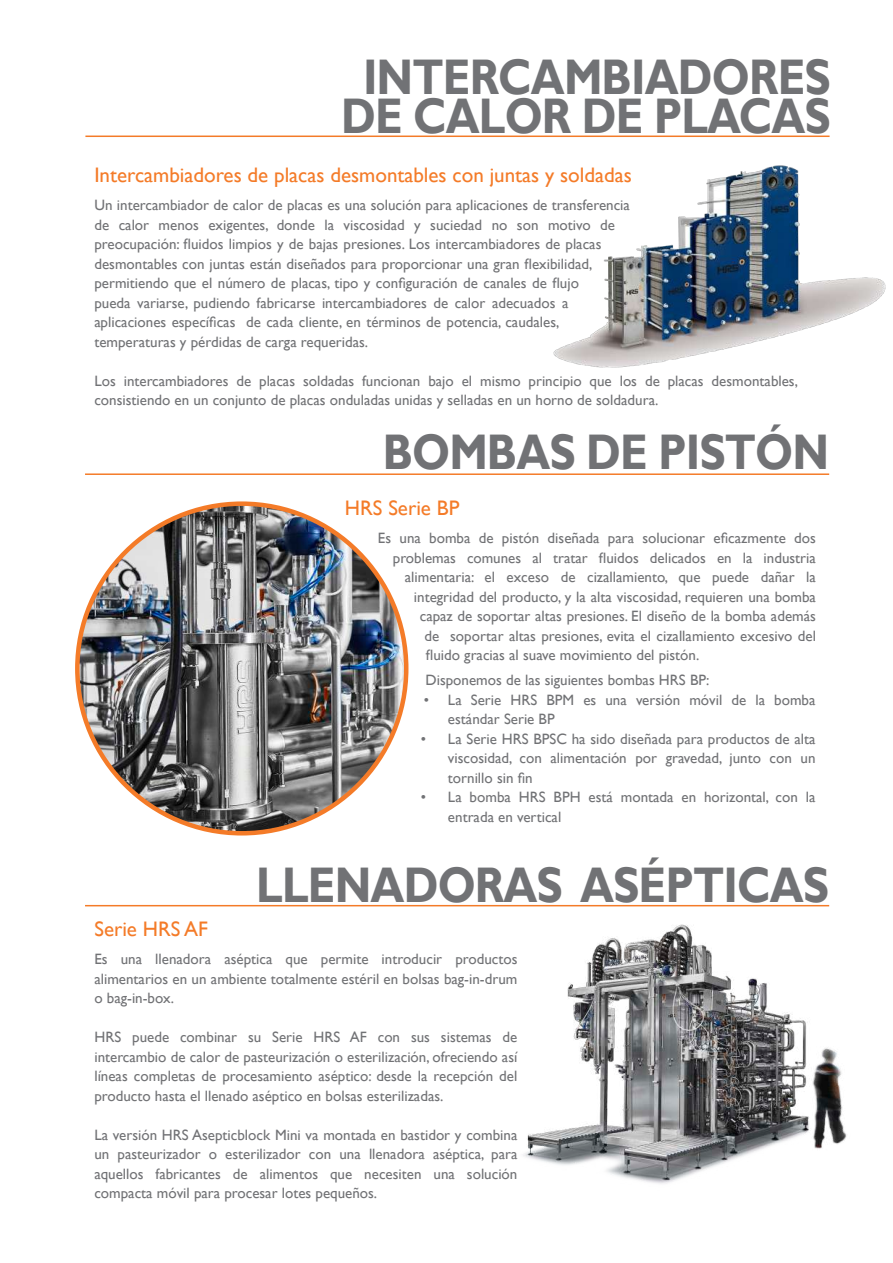
<style>
.page{position:relative;width:893px;height:1263px;background:#fff}
.page>*{position:absolute;margin:0;border:0;box-sizing:border-box;transform-origin:0 0}
.t1{font:700 49.95px/39px "Gill Sans";letter-spacing:-.02em;color:#717275;text-align:center;scale:.87 1}
.t2{font:21px "Gill Sans";color:#f47b28}
.t3{font:15px/19.5px "Gill Sans";color:#717275}
</style>
<div class="page">
<hr style="left:85px;top:136px;width:745px;height:1px;background:#f47b28">
<hr style="left:85px;top:473px;width:744px;height:2px;background:#f47b28">
<hr style="left:85px;top:905px;width:744px;height:1px;background:#f47b28">
<img style="left:553px;top:165px;width:333px;height:203px">
<img style="left:77px;top:504px;width:329px;height:329px;border-radius:165px">
<img style="left:523px;top:924px;width:324px;height:260px">
<h1 class="t1" style="left:341px;top:59px;width:564px">INTERCAMBIADORES<br>DE CALOR DE PLACAS</h1>
<h2 class="t2" style="left:94px;top:163px;width:539px">Intercambiadores de placas desmontables con juntas y soldadas</h2>
<p class="t3" style="left:94px;top:196px;width:537px">Un intercambiador de calor de placas es una solución para aplicaciones de transferencia de calor menos exigentes, donde la viscosidad y suciedad no son motivo de preocupación: fluidos limpios y de bajas presiones. Los intercambiadores de placas desmontables con juntas están diseñados para proporcionar una gran flexibilidad, permitiendo que el número de placas, tipo y configuración de canales de flujo<br>pueda variarse, pudiendo fabricarse intercambiadores de calor adecuados a aplicaciones específicas de cada cliente, en términos de potencia, caudales, temperaturas y pérdidas de carga requeridas.</p>
<p class="t3" style="left:94px;top:371px;width:705px">Los intercambiadores de placas soldadas funcionan bajo el mismo principio que los de placas desmontables, consistiendo en un conjunto de placas onduladas unidas y selladas en un horno de soldadura.</p>
<h1 class="t1" style="left:383px;top:434px;width:515px">BOMBAS DE PISTÓN</h1>
<h2 class="t2" style="left:345px;top:496px;width:116px">HRS Serie BP</h2>
<p class="t3" style="left:378px;top:528px;width:440px">Es una bomba de pistón diseñada para solucionar eficazmente dos</p>
<p class="t3" style="left:393px;top:548px;width:425px">problemas comunes al tratar fluidos delicados en la industria</p>
<p class="t3" style="left:405px;top:567px;width:412px">alimentaria: el exceso de cizallamiento, que puede dañar la</p>
<p class="t3" style="left:414px;top:587px;width:404px">integridad del producto, y la alta viscosidad, requieren una bomba</p>
<p class="t3" style="left:420px;top:606px;width:398px">capaz de soportar altas presiones. El diseño de la bomba además</p>
<p class="t3" style="left:424px;top:626px;width:393px">de soportar altas presiones, evita el cizallamiento excesivo del</p>
<p class="t3" style="left:426px;top:645px;width:275px">fluido gracias al suave movimiento del pistón.</p>
<p class="t3" style="left:425px;top:671px;width:285px">Disponemos de las siguientes bombas HRS BP:</p>
<p class="t3" style="left:448px;top:690px;width:369px;text-indent:-24px">• La Serie HRS BPM es una versión móvil de la bomba estándar Serie BP</p>
<p class="t3" style="left:448px;top:729px;width:369px;text-align:justify;text-indent:-27px">• La Serie HRS BPSC ha sido diseñada para productos de alta viscosidad, con alimentación por gravedad, junto con un tornillo sin fin</p>
<p class="t3" style="left:448px;top:788px;width:369px;text-indent:-27px">• La bomba HRS BPH está montada en horizontal, con la entrada en vertical</p>
<h1 class="t1" style="left:256px;top:867px;width:660px">LLENADORAS ASÉPTICAS</h1>
<h2 class="t2" style="left:94px;top:917px;width:115px">Serie HRS AF</h2>
<p class="t3" style="left:94px;top:949px;width:425px;text-align:justify">Es una llenadora aséptica que permite introducir productos alimentarios en un ambiente totalmente estéril en bolsas bag-in-drum o bag-in-box.</p>
<p class="t3" style="left:94px;top:1027px;width:425px;text-align:justify">HRS puede combinar su Serie HRS AF con sus sistemas de intercambio de calor de pasteurización o esterilización, ofreciendo así líneas completas de procesamiento aséptico: desde la recepción del producto hasta el llenado aséptico en bolsas esterilizadas.</p>
<p class="t3" style="left:94px;top:1125px;width:425px;text-align:justify">La versión HRS Asepticblock Mini va montada en bastidor y combina un pasteurizador o esterilizador con una llenadora aséptica, para aquellos fabricantes de alimentos que necesiten una solución compacta móvil para procesar lotes pequeños.</p>
</div>
